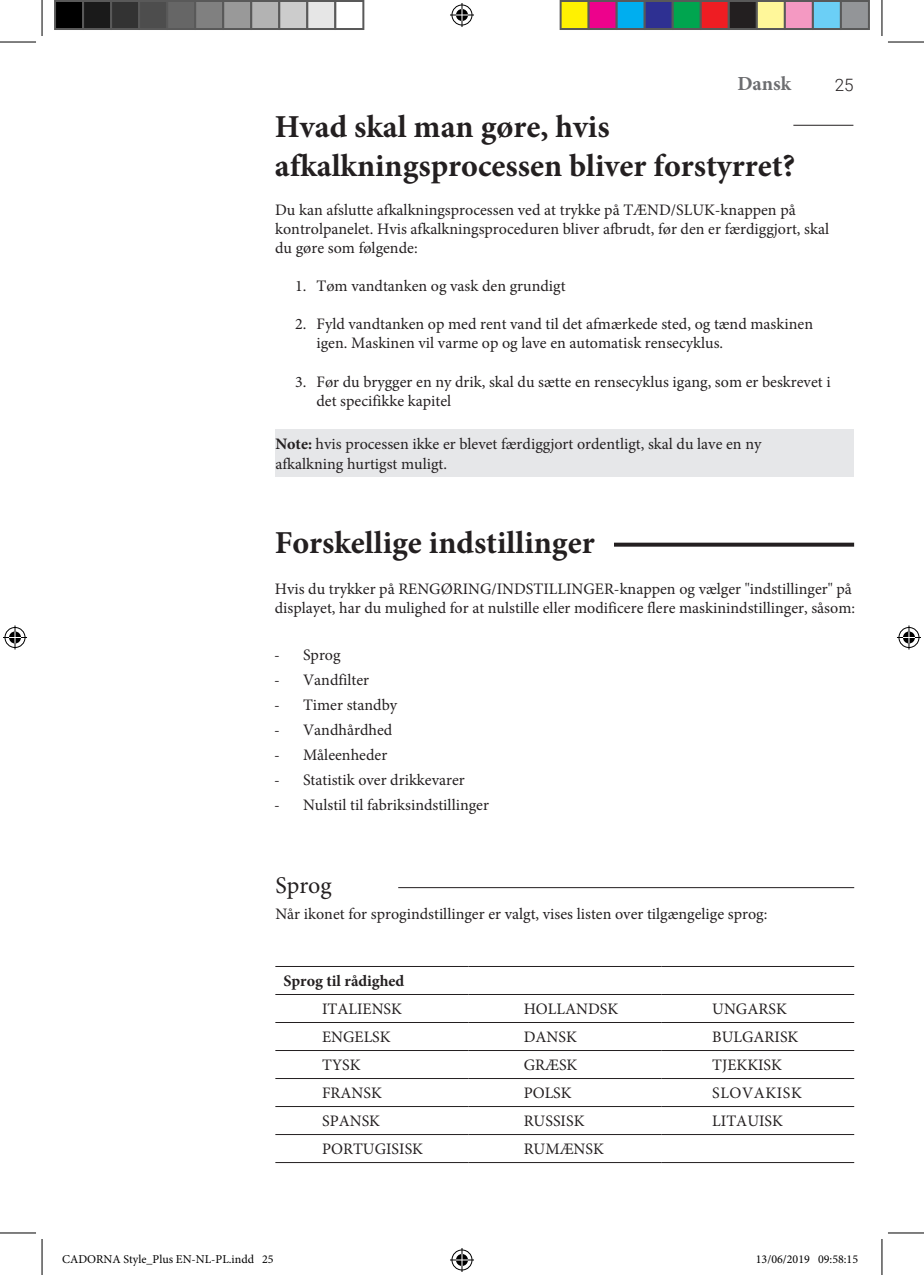
<style>
.page{position:relative;width:924px;height:1275px;background:#fff}
.page>*{position:absolute;margin:0;border:0;box-sizing:border-box;transform-origin:0 0}
.Corpo_Testo_RX36{font:700 32px/38.4px "Minion Pro";color:#231f20}
.Corpo_Testo_RX36-2{font:24px "Minion Pro";color:#231f20}
.t1{font:700 20px "Minion Pro";color:#6c6d70}
.t2{font:300 17px "Roboto";color:#231f20}
.Corpo_Testo_RX36_Rx{font:16px/19.2px "Minion Pro";color:#231f20}
.Corpo_Testo_RX36-3{font:16px/19.2px "Minion Pro";color:#231f20}
.Corpo_Testo{font:16px/19.2px "Minion Pro";color:#231f20}
.Corpo_Testo-2{font:700 16px "Minion Pro";color:#231f20}
.Corpo_Testo-3{font:16px "Minion Pro";letter-spacing:.035em;color:#231f20}
.t3{font:12px "Minion Pro";color:#000}
.s1{font-weight:700}
</style>
<div class="page">
<hr style="left:793px;top:125px;width:60px;height:1px;background:#231f20">
<div style="left:275px;top:430px;width:578px;height:47px;background:#e6e7e9"></div>
<hr style="left:398px;top:887px;width:455px;height:1px;background:#231f20">
<hr style="left:275px;top:966px;width:193px;height:1px;background:#231f20">
<hr style="left:468px;top:966px;width:193px;height:1px;background:#231f20">
<hr style="left:661px;top:966px;width:192px;height:1px;background:#231f20">
<hr style="left:275px;top:994px;width:193px;height:1px;background:#231f20">
<hr style="left:468px;top:994px;width:193px;height:1px;background:#231f20">
<hr style="left:661px;top:994px;width:192px;height:1px;background:#231f20">
<hr style="left:275px;top:1022px;width:193px;height:1px;background:#231f20">
<hr style="left:468px;top:1022px;width:193px;height:1px;background:#231f20">
<hr style="left:661px;top:1022px;width:192px;height:1px;background:#231f20">
<hr style="left:275px;top:1050px;width:193px;height:1px;background:#231f20">
<hr style="left:468px;top:1050px;width:193px;height:1px;background:#231f20">
<hr style="left:661px;top:1050px;width:192px;height:1px;background:#231f20">
<hr style="left:275px;top:1078px;width:193px;height:1px;background:#231f20">
<hr style="left:468px;top:1078px;width:193px;height:1px;background:#231f20">
<hr style="left:661px;top:1078px;width:192px;height:1px;background:#231f20">
<hr style="left:275px;top:1106px;width:193px;height:1px;background:#231f20">
<hr style="left:468px;top:1106px;width:193px;height:1px;background:#231f20">
<hr style="left:661px;top:1106px;width:192px;height:1px;background:#231f20">
<hr style="left:275px;top:1134px;width:193px;height:1px;background:#231f20">
<hr style="left:468px;top:1134px;width:193px;height:1px;background:#231f20">
<hr style="left:661px;top:1134px;width:192px;height:1px;background:#231f20">
<hr style="left:275px;top:1162px;width:193px;height:1px;background:#231f20">
<hr style="left:468px;top:1162px;width:193px;height:1px;background:#231f20">
<hr style="left:661px;top:1162px;width:192px;height:1px;background:#231f20">
<hr style="left:613px;top:543px;width:240px;height:3px;background:#231f20">
<hr style="left:0;top:42px;width:36px;height:1px;background:#000">
<hr style="left:887px;top:42px;width:36px;height:1px;background:#000">
<hr style="left:0;top:1232px;width:36px;height:1px;background:#000">
<hr style="left:887px;top:1232px;width:36px;height:1px;background:#000">
<hr style="left:42px;top:0;width:1px;height:36px;background:#000">
<hr style="left:42px;top:1239px;width:1px;height:36px;background:#000">
<hr style="left:881px;top:0;width:1px;height:36px;background:#000">
<hr style="left:881px;top:1239px;width:1px;height:36px;background:#000">
<svg style="left:450px;top:3px;width:24px;height:24px"></svg>
<svg style="left:450px;top:1248px;width:24px;height:24px"></svg>
<svg style="left:3px;top:625px;width:24px;height:24px"></svg>
<svg style="left:897px;top:625px;width:23px;height:24px"></svg>
<div style="left:55px;top:1px;width:28px;height:28px;background:#000"></div>
<div style="left:54px;top:0;width:30px;height:30px;border:2px solid #595959"></div>
<div style="left:83px;top:1px;width:28px;height:28px;background:#1a1a1a"></div>
<div style="left:82px;top:0;width:30px;height:30px;border:2px solid #595959"></div>
<div style="left:111px;top:1px;width:28px;height:28px;background:#333"></div>
<div style="left:110px;top:0;width:30px;height:30px;border:2px solid #595959"></div>
<div style="left:139px;top:1px;width:28px;height:28px;background:#4d4d4d"></div>
<div style="left:138px;top:0;width:30px;height:30px;border:2px solid #595959"></div>
<div style="left:167px;top:1px;width:28px;height:28px;background:#666"></div>
<div style="left:166px;top:0;width:30px;height:30px;border:2px solid #595959"></div>
<div style="left:195px;top:1px;width:28px;height:28px;background:#808080"></div>
<div style="left:194px;top:0;width:30px;height:30px;border:2px solid #595959"></div>
<div style="left:223px;top:1px;width:28px;height:28px;background:#999"></div>
<div style="left:222px;top:0;width:30px;height:30px;border:2px solid #595959"></div>
<div style="left:251px;top:1px;width:28px;height:28px;background:#b3b3b3"></div>
<div style="left:250px;top:0;width:30px;height:30px;border:2px solid #595959"></div>
<div style="left:279px;top:1px;width:28px;height:28px;background:#ccc"></div>
<div style="left:278px;top:0;width:30px;height:30px;border:2px solid #595959"></div>
<div style="left:307px;top:1px;width:28px;height:28px;background:#e6e6e6"></div>
<div style="left:306px;top:0;width:30px;height:30px;border:2px solid #595959"></div>
<div style="left:334px;top:0;width:30px;height:30px;border:2px solid #595959"></div>
<div style="left:560px;top:1px;width:28px;height:28px;background:#fff101"></div>
<div style="left:559px;top:0;width:30px;height:30px;border:2px solid #595959"></div>
<div style="left:588px;top:1px;width:28px;height:28px;background:#ed028c"></div>
<div style="left:587px;top:0;width:30px;height:30px;border:2px solid #595959"></div>
<div style="left:616px;top:1px;width:28px;height:28px;background:#00aeef"></div>
<div style="left:615px;top:0;width:30px;height:30px;border:2px solid #595959"></div>
<div style="left:644px;top:1px;width:28px;height:28px;background:#2e3092"></div>
<div style="left:643px;top:0;width:30px;height:30px;border:2px solid #595959"></div>
<div style="left:672px;top:1px;width:28px;height:28px;background:#00a54f"></div>
<div style="left:671px;top:0;width:30px;height:30px;border:2px solid #595959"></div>
<div style="left:700px;top:1px;width:28px;height:28px;background:#ee1d23"></div>
<div style="left:699px;top:0;width:30px;height:30px;border:2px solid #595959"></div>
<div style="left:728px;top:1px;width:28px;height:28px;background:#231f20"></div>
<div style="left:727px;top:0;width:30px;height:30px;border:2px solid #595959"></div>
<div style="left:756px;top:1px;width:28px;height:28px;background:#fff79a"></div>
<div style="left:755px;top:0;width:30px;height:30px;border:2px solid #595959"></div>
<div style="left:784px;top:1px;width:28px;height:28px;background:#f499c2"></div>
<div style="left:783px;top:0;width:30px;height:30px;border:2px solid #595959"></div>
<div style="left:812px;top:1px;width:28px;height:28px;background:#6bcff6"></div>
<div style="left:811px;top:0;width:30px;height:30px;border:2px solid #595959"></div>
<div style="left:840px;top:1px;width:28px;height:28px;background:#939598"></div>
<div style="left:839px;top:0;width:30px;height:30px;border:2px solid #595959"></div>
<div style="left:817px;top:1255px;width:6px;height:8px;border:1px solid #fff;border-radius:50%"></div>
<svg style="left:818px;top:1255px;width:5px;height:8px"></svg>
<p class="t1" style="left:737px;top:69px;width:55px">Dansk</p>
<p class="t2" style="left:834px;top:73px;width:20px">25</p>
<h1 class="Corpo_Testo_RX36" style="left:275px;top:107px;width:522px">Hvad skal man gøre, hvis afkalkningsprocessen bliver forstyrret?</h1>
<p class="Corpo_Testo_RX36_Rx" style="left:275px;top:200px;width:555px">Du kan afslutte afkalkningsprocessen ved at trykke på TÆND/SLUK-knappen på kontrolpanelet. Hvis afkalkningsproceduren bliver afbrudt, før den er færdiggjort, skal du gøre som følgende:</p>
<p class="Corpo_Testo_RX36_Rx" style="left:295px;top:276px;width:272px">1. Tøm vandtanken og vask den grundigt</p>
<p class="Corpo_Testo_RX36_Rx" style="left:316px;top:315px;width:498px;text-indent:-21px">2. Fyld vandtanken op med rent vand til det afmærkede sted, og tænd maskinen igen. Maskinen vil varme op og lave en automatisk rensecyklus.</p>
<p class="Corpo_Testo_RX36_Rx" style="left:316px;top:372px;width:515px;text-indent:-21px">3. Før du brygger en ny drik, skal du sætte en rensecyklus igang, som er beskrevet i det specifikke kapitel</p>
<p class="Corpo_Testo" style="left:275px;top:435px;width:487px"><span class="s1">Note:</span> hvis processen ikke er blevet færdiggjort ordentligt, skal du lave en ny afkalkning hurtigst muligt.</p>
<p class="Corpo_Testo_RX36" style="left:274px;top:523px;width:321px">Forskellige indstillinger</p>
<p class="Corpo_Testo_RX36-3" style="left:274px;top:579px;width:581px">Hvis du trykker på RENGØRING/INDSTILLINGER-knappen og vælger "indstillinger" på displayet, har du mulighed for at nulstille eller modificere flere maskinindstillinger, såsom:</p>
<p class="Corpo_Testo_RX36_Rx" style="left:274px;top:645px;width:68px">- Sprog</p>
<p class="Corpo_Testo_RX36_Rx" style="left:274px;top:670px;width:97px">- Vandfilter</p>
<p class="Corpo_Testo_RX36_Rx" style="left:274px;top:695px;width:124px">- Timer standby</p>
<p class="Corpo_Testo_RX36_Rx" style="left:274px;top:720px;width:120px">- Vandhårdhed</p>
<p class="Corpo_Testo_RX36_Rx" style="left:274px;top:745px;width:115px">- Måleenheder</p>
<p class="Corpo_Testo_RX36_Rx" style="left:274px;top:770px;width:192px">- Statistik over drikkevarer</p>
<p class="Corpo_Testo_RX36_Rx" style="left:274px;top:795px;width:216px">- Nulstil til fabriksindstillinger</p>
<p class="Corpo_Testo_RX36-2" style="left:275px;top:869px;width:58px">Sprog</p>
<p class="Corpo_Testo_RX36-3" style="left:275px;top:904px;width:493px">Når ikonet for sprogindstillinger er valgt, vises listen over tilgængelige sprog:</p>
<p class="Corpo_Testo-2" style="left:283px;top:969px;width:122px">Sprog til rådighed</p>
<p class="Corpo_Testo" style="left:322px;top:999px;width:81px">ITALIENSK</p>
<p class="Corpo_Testo" style="left:523px;top:999px;width:96px">HOLLANDSK</p>
<p class="Corpo_Testo" style="left:712px;top:999px;width:76px">UNGARSK</p>
<p class="Corpo_Testo" style="left:322px;top:1027px;width:70px">ENGELSK</p>
<p class="Corpo_Testo" style="left:523px;top:1027px;width:55px">DANSK</p>
<p class="Corpo_Testo" style="left:712px;top:1027px;width:88px">BULGARISK</p>
<p class="Corpo_Testo" style="left:322px;top:1055px;width:40px">TYSK</p>
<p class="Corpo_Testo" style="left:523px;top:1055px;width:55px">GRÆSK</p>
<p class="Corpo_Testo" style="left:712px;top:1055px;width:71px">TJEKKISK</p>
<p class="Corpo_Testo" style="left:322px;top:1083px;width:61px">FRANSK</p>
<p class="Corpo_Testo" style="left:523px;top:1083px;width:49px">POLSK</p>
<p class="Corpo_Testo-3" style="left:712px;top:1082px;width:91px">SLOVAKISK</p>
<p class="Corpo_Testo" style="left:322px;top:1111px;width:59px">SPANSK</p>
<p class="Corpo_Testo" style="left:523px;top:1111px;width:62px">RUSSISK</p>
<p class="Corpo_Testo" style="left:712px;top:1111px;width:72px">LITAUISK</p>
<p class="Corpo_Testo" style="left:322px;top:1139px;width:102px">PORTUGISISK</p>
<p class="Corpo_Testo" style="left:523px;top:1139px;width:82px">RUMÆNSK</p>
<p class="t3" style="left:62px;top:1251px;width:213px">CADORNA Style_Plus EN-NL-PL.indd 25</p>
<p class="t3" style="left:755px;top:1251px;width:104px">13/06/2019 09:58:15</p>
</div>
